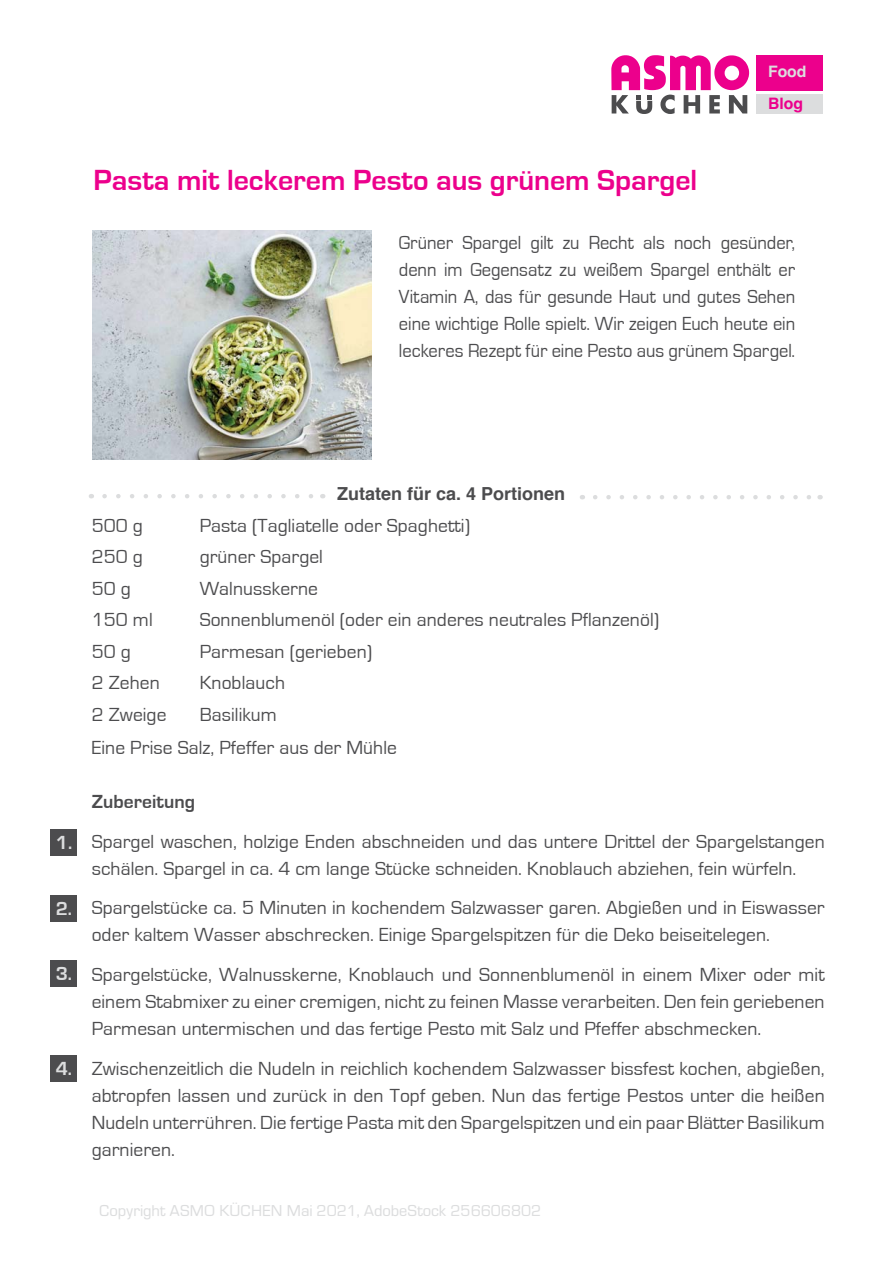
<style>
.page{position:relative;width:893px;height:1263px;background:#fff}
.page>*{position:absolute;margin:0;border:0;box-sizing:border-box;transform-origin:0 0}
.t1{font:700 30px "Eurostile";color:#ec008c}
.t2{font:19.5px/27px "Eurostile";letter-spacing:.005em;color:#4c4c4e}
.t3{font:19.5px/27px "Eurostile";letter-spacing:.005em;color:#4c4c4e;text-align:justify;scale:.95 1}
.t4{font:700 19.5px "Eurostile";letter-spacing:.005em;color:#4c4c4e}
.t5{font:700 19.5px "Eurostile";color:#dcddde}
.t6{font:700 18px "Helvetica";color:#4c4c4e}
.t7{font:700 15.75px "Helvetica";color:#dcddde}
.t8{font:700 15.75px "Helvetica";color:#ec008c}
.t9{font:15px "Eurostile Normale";color:#dcddde}
</style>
<div class="page">
<img style="left:92px;top:231px;width:280px;height:228px">
<svg style="left:104px;top:494px;width:209px;height:4px"></svg>
<svg style="left:595px;top:495px;width:216px;height:4px"></svg>
<div style="left:50px;top:829px;width:26px;height:26px;background:#4c4c4e"></div>
<div style="left:50px;top:895px;width:26px;height:26px;background:#4c4c4e"></div>
<div style="left:50px;top:960px;width:26px;height:27px;background:#4c4c4e"></div>
<div style="left:50px;top:1055px;width:26px;height:27px;background:#4c4c4e"></div>
<svg style="left:611px;top:55px;width:138px;height:59px"></svg>
<div style="left:757px;top:55px;width:66px;height:35px;background:#ec008c"></div>
<div style="left:757px;top:95px;width:66px;height:19px;background:#dcddde"></div>
<h1 class="t1" style="left:93px;top:166px;width:605px">Pasta mit leckerem Pesto aus grünem Spargel</h1>
<p class="t7" style="left:768px;top:66px;width:40px">Food</p>
<p class="t8" style="left:768px;top:98px;width:37px">Blog</p>
<p class="t3" style="left:399px;top:230px;width:419px">Grüner Spargel gilt zu Recht als noch gesünder, denn im Gegensatz zu weißem Spargel enthält er Vitamin A, das für gesunde Haut und gutes Sehen eine wichtige Rolle spielt. Wir zeigen Euch heute ein leckeres Rezept für eine Pesto aus grünem Spargel.</p>
<p class="t5" style="left:56px;top:833px;width:18px">1.</p>
<p class="t5" style="left:56px;top:899px;width:18px">2.</p>
<p class="t5" style="left:56px;top:964px;width:18px">3.</p>
<p class="t5" style="left:56px;top:1059px;width:18px">4.</p>
<p class="t6" style="left:337px;top:486px;width:230px">Zutaten für ca. 4 Portionen</p>
<p class="t2" style="left:92px;top:512px;width:53px">500 g</p>
<p class="t2" style="left:200px;top:512px;width:272px">Pasta (Tagliatelle oder Spaghetti)</p>
<p class="t2" style="left:92px;top:544px;width:53px">250 g</p>
<p class="t2" style="left:200px;top:544px;width:125px">grüner Spargel</p>
<p class="t2" style="left:92px;top:575px;width:41px">50 g</p>
<p class="t2" style="left:200px;top:575px;width:120px">Walnusskerne</p>
<p class="t2" style="left:92px;top:607px;width:63px">150 ml</p>
<p class="t2" style="left:200px;top:607px;width:461px">Sonnenblumenöl (oder ein anderes neutrales Pflanzenöl)</p>
<p class="t2" style="left:92px;top:638px;width:41px">50 g</p>
<p class="t2" style="left:200px;top:638px;width:174px">Parmesan (gerieben)</p>
<p class="t2" style="left:92px;top:670px;width:70px">2 Zehen</p>
<p class="t2" style="left:200px;top:670px;width:87px">Knoblauch</p>
<p class="t2" style="left:92px;top:701px;width:76px">2 Zweige</p>
<p class="t2" style="left:92px;top:698px;width:307px;line-height:33px;text-indent:108px">Basilikum<br>Eine Prise Salz, Pfeffer aus der Mühle</p>
<p class="t4" style="left:92px;top:792px;width:105px">Zubereitung</p>
<p class="t2" style="left:92px;top:828px;width:734px">Spargel waschen, holzige Enden abschneiden und das untere Drittel der Spargelstangen schälen. Spargel in ca. 4 cm lange Stücke schneiden. Knoblauch abziehen, fein würfeln.</p>
<p class="t2" style="left:92px;top:895px;width:734px">Spargelstücke ca. 5 Minuten in kochendem Salzwasser garen. Abgießen und in Eiswasser oder kaltem Wasser abschrecken. Einige Spargelspitzen für die Deko beiseitelegen.</p>
<p class="t2" style="left:92px;top:962px;width:734px;text-align:justify">Spargelstücke, Walnusskerne, Knoblauch und Sonnenblumenöl in einem Mixer oder mit einem Stabmixer zu einer cremigen, nicht zu feinen Masse verarbeiten. Den fein geriebenen Parmesan untermischen und das fertige Pesto mit Salz und Pfeffer abschmecken.</p>
<p class="t2" style="left:92px;top:1056px;width:735px;text-align:justify">Zwischenzeitlich die Nudeln in reichlich kochendem Salzwasser bissfest kochen, abgießen, abtropfen lassen und zurück in den Topf geben. Nun das fertige Pestos unter die heißen Nudeln unterrühren. Die fertige Pasta mit den Spargelspitzen und ein paar Blätter Basilikum garnieren.</p>
<p class="t9" style="left:99px;top:1206px;width:444px">Copyright ASMO KÜCHEN Mai 2021, AdobeStock 256606802</p>
</div>
